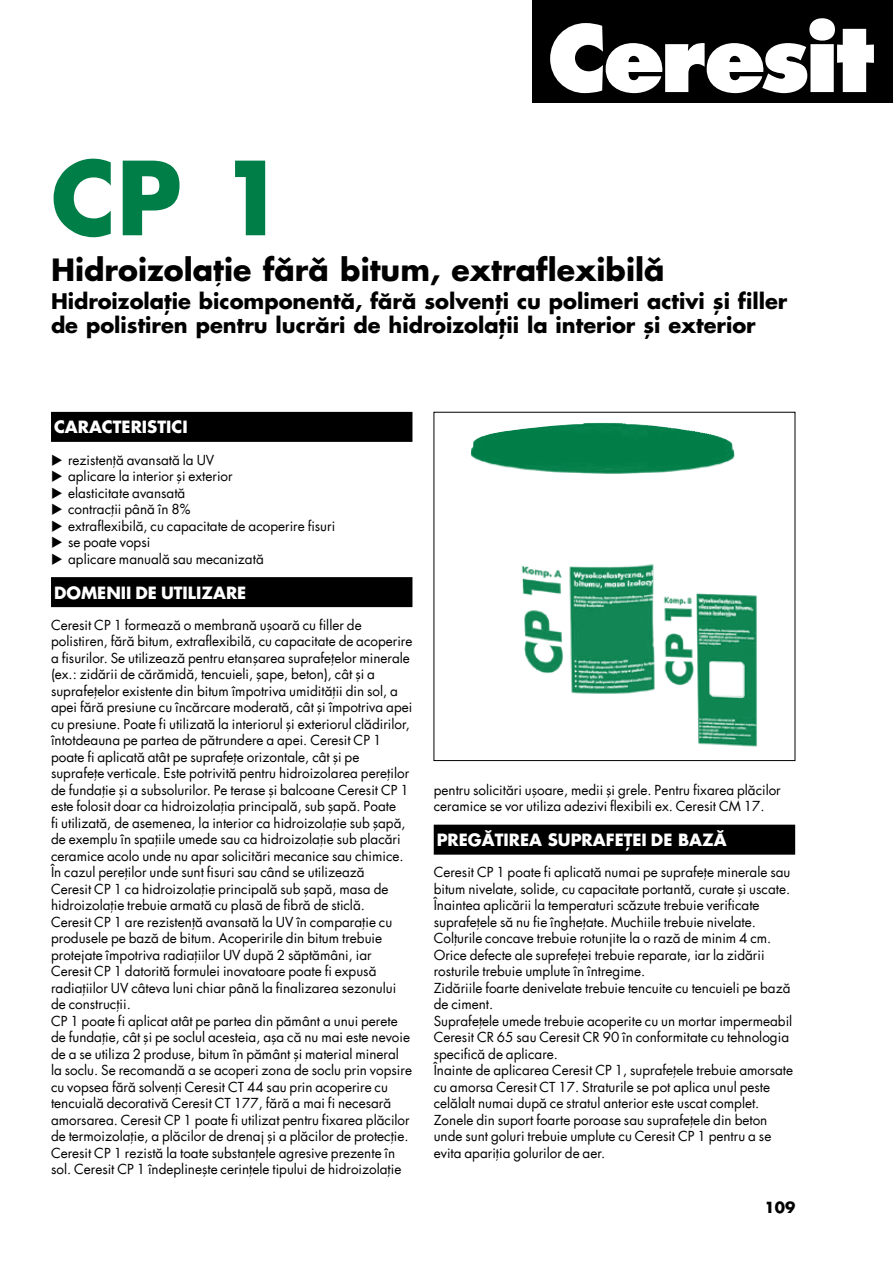
<style>
.page{position:relative;width:893px;height:1263px;background:#fff}
.page>*{position:absolute;margin:0;border:0;box-sizing:border-box;transform-origin:0 0}
.t1{font:700 99px "Futura Portos";color:#007e48}
.t2{font:700 30px "Futura Portos";color:#000}
.t3{font:700 21px/24px "Futura Std";color:#000}
.t4{font:700 16.5px "Futura Std";color:#fff}
.t5{font:700 15px "Futura Std";color:#000}
.t6{font:13.5px/16.5px "Futura Std";color:#000}
</style>
<div class="page">
<div style="left:51px;top:412px;width:361px;height:30px;background:#000"></div>
<div style="left:51px;top:577px;width:361px;height:30px;background:#000"></div>
<div style="left:434px;top:825px;width:361px;height:30px;background:#000"></div>
<img style="left:471px;top:423px;width:287px;height:324px">
<div style="left:533px;top:0;width:360px;height:103px;background:#000"></div>
<svg style="left:550px;top:18px;width:324px;height:75px"></svg>
<h1 class="t1" style="left:51px;top:129px;width:238px">CP 1</h1>
<h2 class="t2" style="left:51px;top:249px;width:615px">Hidroizolație fără bitum, extraflexibilă</h2>
<h3 class="t3" style="left:51px;top:289px;width:738px">Hidroizolație bicomponentă, fără solvenți cu polimeri activi și filler de polistiren pentru lucrări de hidroizolații la interior și exterior</h3>
<p class="t4" style="left:54px;top:416px;width:135px">CARACTERISTICI</p>
<p class="t6" style="left:68px;top:451px;width:269px">rezistență avansată la UV<br>aplicare la interior și exterior<br>elasticitate avansată<br>contracții până în 8%<br>extraflexibilă, cu capacitate de acoperire fisuri se poate vopsi<br>aplicare manuală sau mecanizată</p>
<p class="t4" style="left:54px;top:581px;width:194px">DOMENII DE UTILIZARE</p>
<p class="t6" style="left:51px;top:616px;width:363px">Ceresit CP 1 formează o membrană ușoară cu filler de polistiren, fără bitum, extraflexibilă, cu capacitate de acoperire a fisurilor. Se utilizează pentru etanșarea suprafețelor minerale (ex.: zidării de cărămidă, tencuieli, șape, beton), cât și a suprafețelor existente din bitum împotriva umidității din sol, a apei fără presiune cu încărcare moderată, cât și împotriva apei cu presiune. Poate fi utilizată la interiorul și exteriorul clădirilor, întotdeauna pe partea de pătrundere a apei. Ceresit CP 1 poate fi aplicată atât pe suprafețe orizontale, cât și pe suprafețe verticale. Este potrivită pentru hidroizolarea pereților de fundație și a subsolurilor. Pe terase și balcoane Ceresit CP 1 este folosit doar ca hidroizolația principală, sub șapă. Poate<br>fi utilizată, de asemenea, la interior ca hidroizolație sub șapă, de exemplu în spațiile umede sau ca hidroizolație sub placări ceramice acolo unde nu apar solicitări mecanice sau chimice.<br>În cazul pereților unde sunt fisuri sau când se utilizează<br>Ceresit CP 1 ca hidroizolație principală sub șapă, masa de hidroizolație trebuie armată cu plasă de fibră de sticlă.<br>Ceresit CP 1 are rezistență avansată la UV în comparație cu produsele pe bază de bitum. Acoperirile din bitum trebuie protejate împotriva radiațiilor UV după 2 săptămâni, iar Ceresit CP 1 datorită formulei inovatoare poate fi expusă radiațiilor UV câteva luni chiar până la finalizarea sezonului de construcții.<br>CP 1 poate fi aplicat atât pe partea din pământ a unui perete de fundație, cât și pe soclul acesteia, așa că nu mai este nevoie de a se utiliza 2 produse, bitum în pământ și material mineral la soclu. Se recomandă a se acoperi zona de soclu prin vopsire cu vopsea fără solvenți Ceresit CT 44 sau prin acoperire cu tencuială decorativă Ceresit CT 177, fără a mai fi necesară amorsarea. Ceresit CP 1 poate fi utilizat pentru fixarea plăcilor de termoizolație, a plăcilor de drenaj și a plăcilor de protecție.<br>Ceresit CP 1 rezistă la toate substanțele agresive prezente în sol. Ceresit CP 1 îndeplinește cerințele tipului de hidroizolație</p>
<p class="t6" style="left:434px;top:781px;width:349px">pentru solicitări ușoare, medii și grele. Pentru fixarea plăcilor ceramice se vor utiliza adezivi flexibili ex. Ceresit CM 17.</p>
<p class="t4" style="left:437px;top:829px;width:291px">PREGĂTIREA SUPRAFEȚEI DE BAZĂ</p>
<p class="t6" style="left:434px;top:864px;width:361px">Ceresit CP 1 poate fi aplicată numai pe suprafețe minerale sau bitum nivelate, solide, cu capacitate portantă, curate și uscate.<br>Înaintea aplicării la temperaturi scăzute trebuie verificate suprafețele să nu fie înghețate. Muchiile trebuie nivelate.<br>Colțurile concave trebuie rotunjite la o rază de minim 4 cm.<br>Orice defecte ale suprefeței trebuie reparate, iar la zidării rosturile trebuie umplute în întregime.<br>Zidăriile foarte denivelate trebuie tencuite cu tencuieli pe bază de ciment.<br>Suprafețele umede trebuie acoperite cu un mortar impermeabil Ceresit CR 65 sau Ceresit CR 90 în conformitate cu tehnologia specifică de aplicare.<br>Înainte de aplicarea Ceresit CP 1, suprafețele trebuie amorsate cu amorsa Ceresit CT 17. Straturile se pot aplica unul peste celălalt numai după ce stratul anterior este uscat complet.<br>Zonele din suport foarte poroase sau suprafețele din beton unde sunt goluri trebuie umplute cu Ceresit CP 1 pentru a se evita apariția golurilor de aer.</p>
<p class="t5" style="left:765px;top:1197px;width:32px">109</p>
</div>
